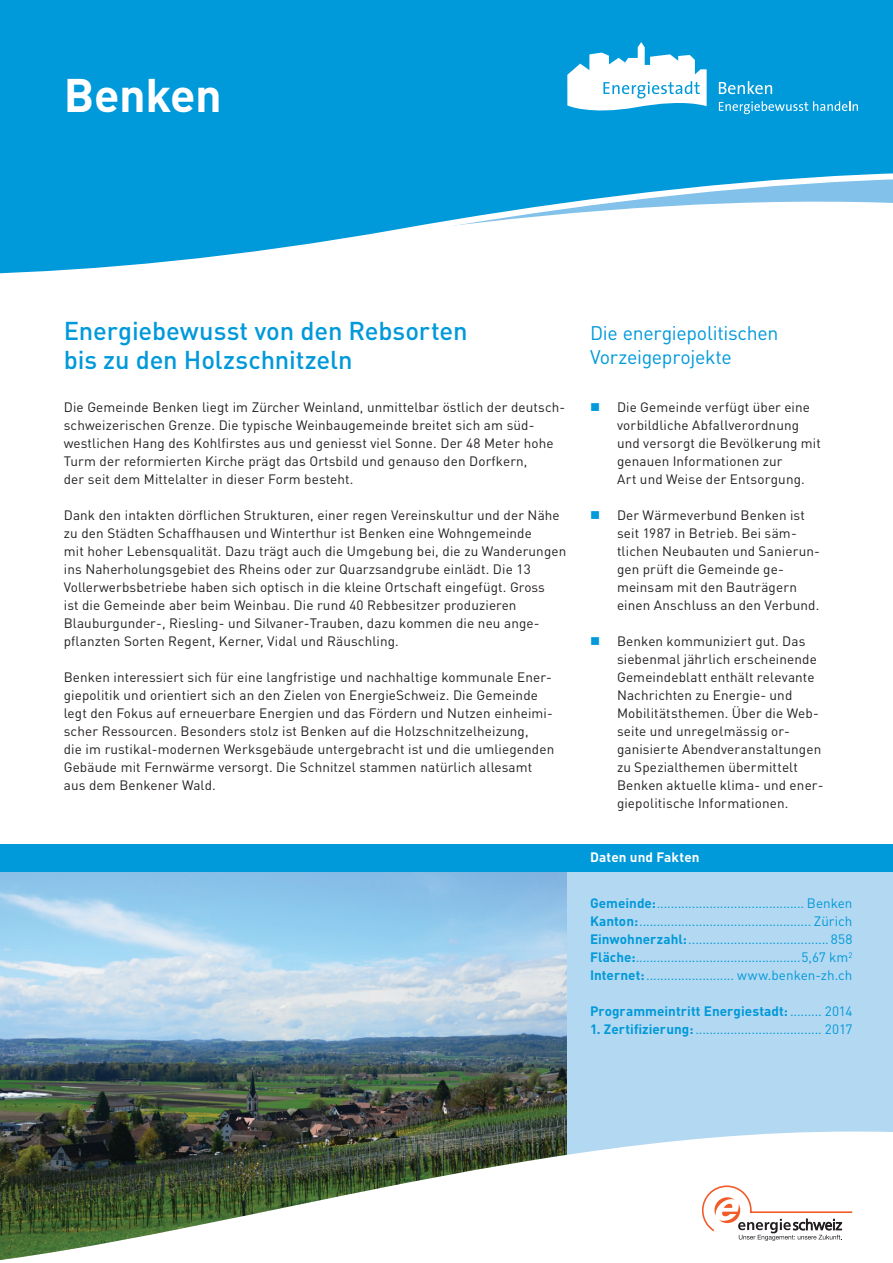
<style>
.page{position:relative;width:893px;height:1263px;background:#fff}
.page>*{position:absolute;margin:0;border:0;box-sizing:border-box;transform-origin:0 0}
.t1{font:700 46.5px "DIN Pro";letter-spacing:-.01em;color:#fff}
.t2{font:500 25.5px/28.5px "DIN Pro";letter-spacing:-.005em;color:#0099da}
.t3{font:19.5px/23.4px "DINOT";letter-spacing:-.015em;color:#0099da}
.t4{font:13.5px/18px "DIN Pro";letter-spacing:.01em;color:#231f20}
.t5{font:13.5px/18px "DIN Pro";color:#0099da;text-align:justify}
.t6{font:700 13.5px "DIN Pro";letter-spacing:.005em;color:#0099da}
.t7{font:700 13.5px "DIN Pro";letter-spacing:.01em;color:#fff}
.s1{font-weight:700}
.s2{font-weight:400}
</style>
<div class="page">
<svg style="left:0;top:0;width:893px;height:274px"></svg>
<div style="left:0;top:844px;width:893px;height:419px;background:#b3d8f1"></div>
<img style="left:0;top:871px;width:567px;height:260px">
<svg style="left:0;top:1131px;width:893px;height:132px;fill:#fff"></svg>
<div style="left:0;top:844px;width:893px;height:27px;background:#0099da"></div>
<svg style="left:701px;top:1185px;width:152px;height:56px"></svg>
<svg style="left:719px;top:101px;width:139px;height:13px"></svg>
<svg style="left:719px;top:81px;width:53px;height:13px"></svg>
<svg style="left:567px;top:42px;width:140px;height:74px"></svg>
<h1 class="t1" style="left:64px;top:64px;width:160px">Benken</h1>
<h2 class="t2" style="left:64px;top:316px;width:405px">Energiebewusst von den Rebsorten bis zu den Holzschnitzeln</h2>
<p class="t4" style="left:64px;top:398px;width:503px">Die Gemeinde Benken liegt im Zürcher Weinland, unmittelbar östlich der deutsch&shy;schweizerischen Grenze. Die typische Weinbaugemeinde breitet sich am süd&shy;westlichen Hang des Kohlfirstes aus und geniesst viel Sonne. Der 48 Meter hohe Turm der reformierten Kirche prägt das Ortsbild und genauso den Dorfkern,<br>der seit dem Mittelalter in dieser Form besteht.</p>
<p class="t4" style="left:64px;top:506px;width:504px">Dank den intakten dörflichen Strukturen, einer regen Vereinskultur und der Nähe zu den Städten Schaffhausen und Winterthur ist Benken eine Wohngemeinde<br>mit hoher Lebensqualität. Dazu trägt auch die Umgebung bei, die zu Wanderungen ins Naherholungsgebiet des Rheins oder zur Quarzsandgrube einlädt. Die 13<br>Vollerwerbsbetriebe haben sich optisch in die kleine Ortschaft eingefügt. Gross<br>ist die Gemeinde aber beim Weinbau. Die rund 40 Rebbesitzer produzieren Blauburgunder-, Riesling- und Silvaner-Trauben, dazu kommen die neu ange&shy;pflanzten Sorten Regent, Kerner, Vidal und Räuschling.</p>
<p class="t4" style="left:64px;top:668px;width:492px">Benken interessiert sich für eine langfristige und nachhaltige kommunale Ener&shy;giepolitik und orientiert sich an den Zielen von EnergieSchweiz. Die Gemeinde legt den Fokus auf erneuerbare Energien und das Fördern und Nutzen einheimi&shy;scher Ressourcen. Besonders stolz ist Benken auf die Holzschnitzelheizung,<br>die im rustikal-modernen Werksgebäude untergebracht ist und die umliegenden Gebäude mit Fernwärme versorgt. Die Schnitzel stammen natürlich allesamt aus dem Benkener Wald.</p>
<h3 class="t3" style="left:590px;top:321px;width:190px">Die energiepolitischen<br>Vorzeigeprojekte</h3>
<p class="t4" style="left:617px;top:398px;width:206px">Die Gemeinde verfügt über eine vorbildliche Abfallverordnung und versorgt die Bevölkerung mit genauen Informationen zur<br>Art und Weise der Entsorgung.</p>
<p class="t4" style="left:617px;top:506px;width:205px">Der Wärmeverbund Benken ist seit 1987 in Betrieb. Bei säm&shy;tlichen Neubauten und Sanierun&shy;gen prüft die Gemeinde ge&shy;meinsam mit den Bauträgern einen Anschluss an den Verbund.</p>
<p class="t4" style="left:617px;top:632px;width:208px">Benken kommuniziert gut. Das siebenmal jährlich erscheinende<br>Gemeindeblatt enthält relevante<br>Nachrichten zu Energie- und<br>Mobilitätsthemen. Über die Web&shy;seite und unregelmässig or&shy;ganisierte Abendveranstaltungen zu Spezialthemen übermittelt<br>Benken aktuelle klima- und ener&shy;giepolitische Informationen.</p>
<p class="t7" style="left:590px;top:848px;width:111px">Daten und Fakten</p>
<p class="t5" style="left:590px;top:894px;width:264px"><span class="s1">Gemeinde:</span>.......................................... Benken <span class="s1">Kanton:</span>................................................. Zürich <span class="s1">Einwohnerzahl:</span>........................................ 858<br><span class="s1">Fläche:</span>...............................................5,67 km<sup>2<br></sup><span class="s1">Internet:</span>......................... www.benken-zh.ch</p>
<p class="t6" style="left:590px;top:1002px;width:264px">Programmeintritt Energiestadt:<span class="s2">......... 2014</span></p>
<p class="t5" style="left:590px;top:1020px;width:264px"><span class="s1">1. Zertifizierung:</span>.................................... 2017</p>
</div>
